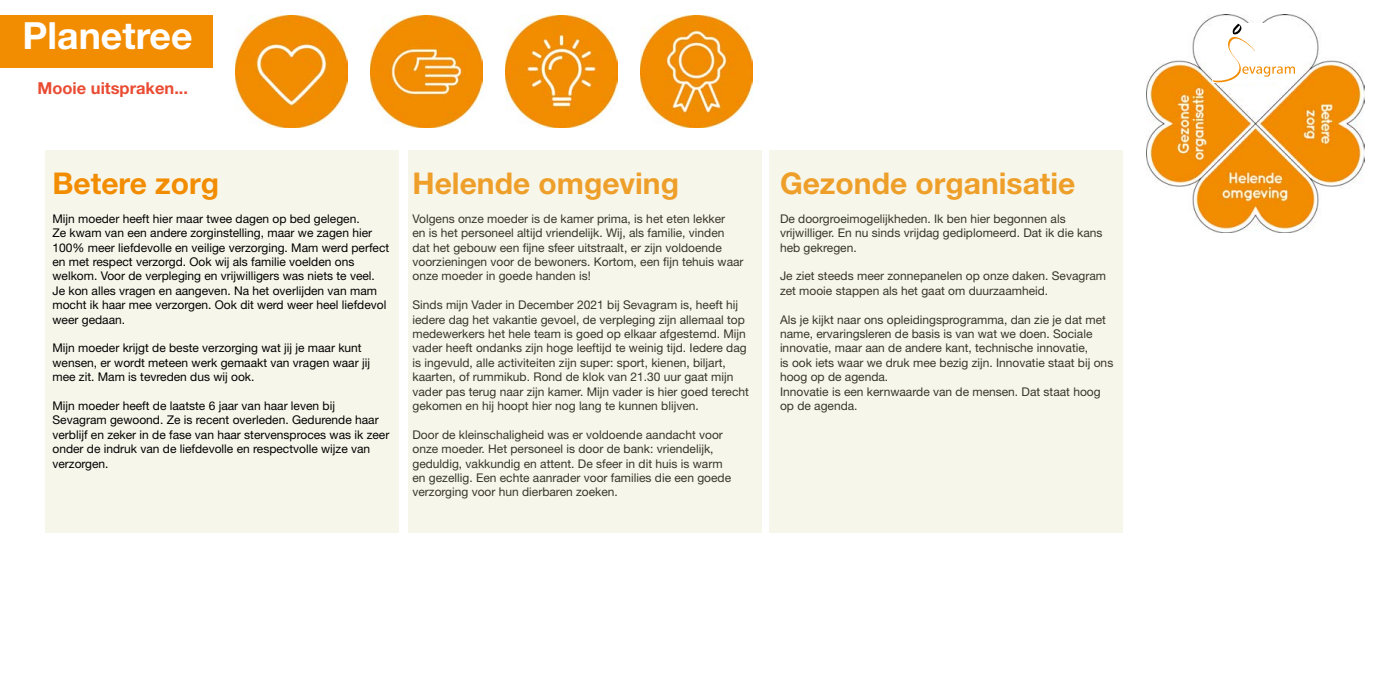
<style>
.page{position:relative;width:1383px;height:693px;background:#fff}
.page>*{position:absolute;margin:0;border:0;box-sizing:border-box;transform-origin:0 0}
.t1{font:700 37.5px "Helvetica Neue LT Std";color:#fff}
.t2{font:700 30px "Helvetica Neue LT Std";color:#f28c00}
.t3{font:700 16.5px "Helvetica Neue LT Std";color:#e94c33}
.t4{font:12px/14.4px "Helvetica Neue LT Std";color:#000}
</style>
<div class="page">
<div style="left:45px;top:150px;width:354px;height:382px;background:#f7f6ea"></div>
<div style="left:0;top:15px;width:213px;height:53px;background:#f28c00"></div>
<img style="left:1147px;top:15px;width:217px;height:217px">
<div style="left:1213px;top:23px;width:82px;height:60px;background:#fff"></div>
<svg style="left:1213px;top:24px;width:82px;height:58px"></svg>
<div style="left:408px;top:150px;width:354px;height:382px;background:#f7f6ea"></div>
<div style="left:769px;top:150px;width:354px;height:382px;background:#f7f6ea"></div>
<img style="left:236px;top:15px;width:112px;height:113px">
<img style="left:370px;top:15px;width:113px;height:113px">
<img style="left:506px;top:15px;width:112px;height:113px">
<img style="left:640px;top:15px;width:113px;height:113px">
<h1 class="t1" style="left:22px;top:13px;width:172px">Planetree</h1>
<h3 class="t3" style="left:38px;top:77px;width:152px">Mooie uitspraken...</h3>
<h2 class="t2" style="left:52px;top:165px;width:168px">Betere zorg</h2>
<p class="t4" style="left:52px;top:211px;width:338px">Mijn moeder heeft hier maar twee dagen op bed gelegen.<br>Ze kwam van een andere zorginstelling, maar we zagen hier 100% meer liefdevolle en veilige verzorging. Mam werd perfect en met respect verzorgd. Ook wij als familie voelden ons welkom. Voor de verpleging en vrijwilligers was niets te veel.<br>Je kon alles vragen en aangeven. Na het overlijden van mam mocht ik haar mee verzorgen. Ook dit werd weer heel liefdevol weer gedaan.</p>
<p class="t4" style="left:52px;top:341px;width:319px">Mijn moeder krijgt de beste verzorging wat jij je maar kunt wensen, er wordt meteen werk gemaakt van vragen waar jij mee zit. Mam is tevreden dus wij ook.</p>
<p class="t4" style="left:52px;top:398px;width:338px">Mijn moeder heeft de laatste 6 jaar van haar leven bij Sevagram gewoond. Ze is recent overleden. Gedurende haar verblijf en zeker in de fase van haar stervensproces was ik zeer onder de indruk van de liefdevolle en respectvolle wijze van verzorgen.</p>
<h2 class="t2" style="left:412px;top:165px;width:268px">Helende omgeving</h2>
<p class="t4" style="left:412px;top:211px;width:333px">Volgens onze moeder is de kamer prima, is het eten lekker<br>en is het personeel altijd vriendelijk. Wij, als familie, vinden dat het gebouw een fijne sfeer uitstraalt, er zijn voldoende voorzieningen voor de bewoners. Kortom, een fijn tehuis waar onze moeder in goede handen is!</p>
<p class="t4" style="left:412px;top:298px;width:338px">Sinds mijn Vader in December 2021 bij Sevagram is, heeft hij iedere dag het vakantie gevoel, de verpleging zijn allemaal top medewerkers het hele team is goed op elkaar afgestemd. Mijn vader heeft ondanks zijn hoge leeftijd te weinig tijd. Iedere dag is ingevuld, alle activiteiten zijn super: sport, kienen, biljart, kaarten, of rummikub. Rond de klok van 21.30 uur gaat mijn vader pas terug naar zijn kamer. Mijn vader is hier goed terecht gekomen en hij hoopt hier nog lang te kunnen blijven.</p>
<p class="t4" style="left:412px;top:427px;width:320px">Door de kleinschaligheid was er voldoende aandacht voor onze moeder. Het personeel is door de bank: vriendelijk, geduldig, vakkundig en attent. De sfeer in dit huis is warm en gezellig. Een echte aanrader voor families die een goede verzorging voor hun dierbaren zoeken.</p>
<h2 class="t2" style="left:780px;top:165px;width:297px">Gezonde organisatie</h2>
<p class="t4" style="left:780px;top:211px;width:324px">De doorgroeimogelijkheden. Ik ben hier begonnen als vrijwilliger. En nu sinds vrijdag gediplomeerd. Dat ik die kans heb gekregen.</p>
<p class="t4" style="left:780px;top:269px;width:328px">Je ziet steeds meer zonnepanelen op onze daken. Sevagram zet mooie stappen als het gaat om duurzaamheid.</p>
<p class="t4" style="left:780px;top:312px;width:335px">Als je kijkt naar ons opleidingsprogramma, dan zie je dat met name, ervaringsleren de basis is van wat we doen. Sociale innovatie, maar aan de andere kant, technische innovatie,<br>is ook iets waar we druk mee bezig zijn. Innovatie staat bij ons hoog op de agenda.<br>Innovatie is een kernwaarde van de mensen. Dat staat hoog op de agenda.</p>
</div>
